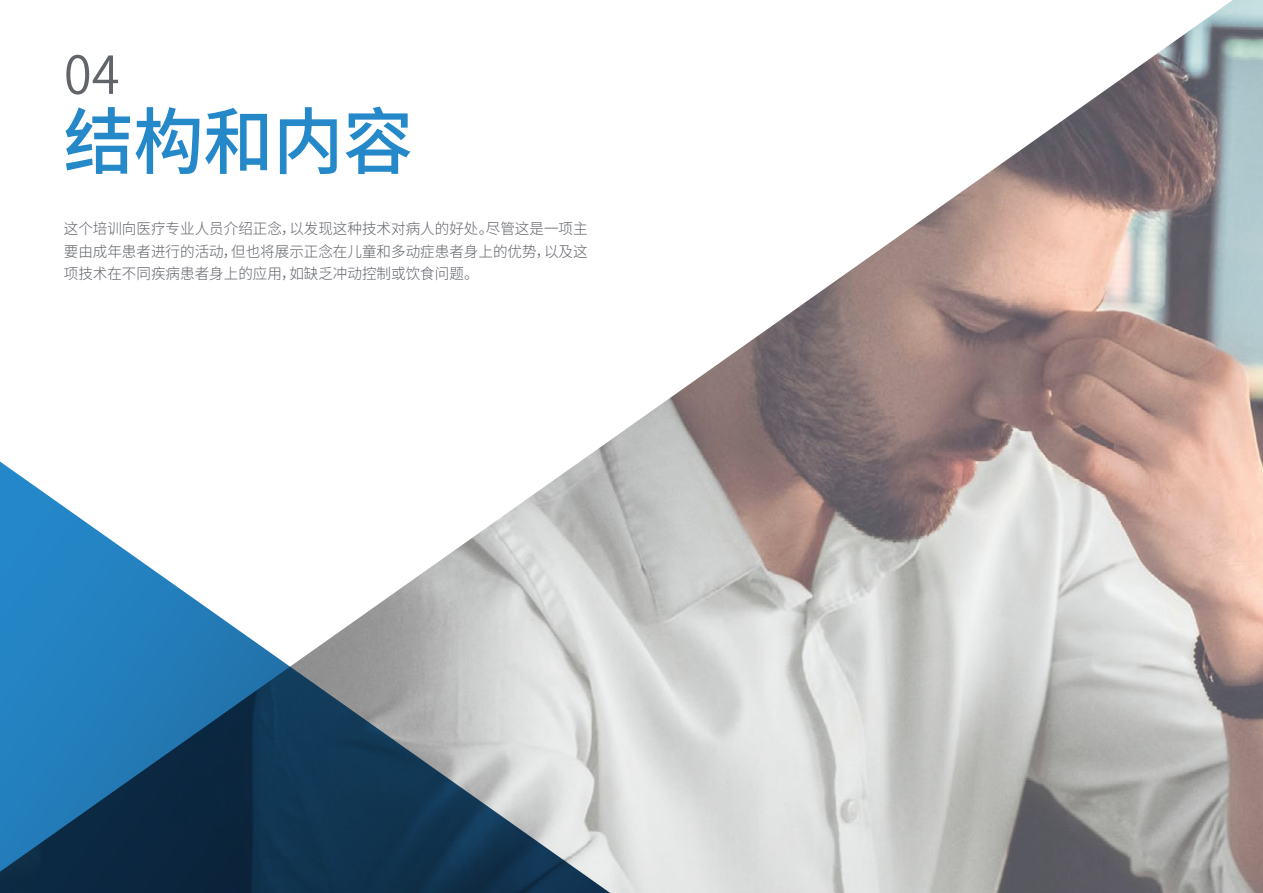
<style>
.page{position:relative;width:1263px;height:893px;background:#fff}
.page>*{position:absolute;margin:0;border:0;box-sizing:border-box;transform-origin:0 0}
.t1{font:500 72px "Source Han Sans CN";color:#2488c9}
.t2{font:52.5px "Source Han Sans CN";color:#61646a}
.t3{font:300 15px/22.5px "Source Han Sans CN";color:#61646a;text-align:justify}
</style>
<div class="page">
<img style="left:602px;top:0;width:661px;height:893px">
<svg style="left:0;top:446px;width:640px;height:447px"></svg>
<h2 class="t2" style="left:64px;top:45px;width:57px">04</h2>
<h1 class="t1" style="left:64px;top:101px;width:351px">结构和内容</h1>
<p class="t3" style="left:64px;top:218px;width:525px">这个培训向医疗专业人员介绍正念，以发现这种技术对病人的好处。尽管这是一项主要由成年患者进行的活动，但也将展示正念在儿童和多动症患者身上的优势，以及这项技术在不同疾病患者身上的应用，如缺乏冲动控制或饮食问题。</p>
</div>
